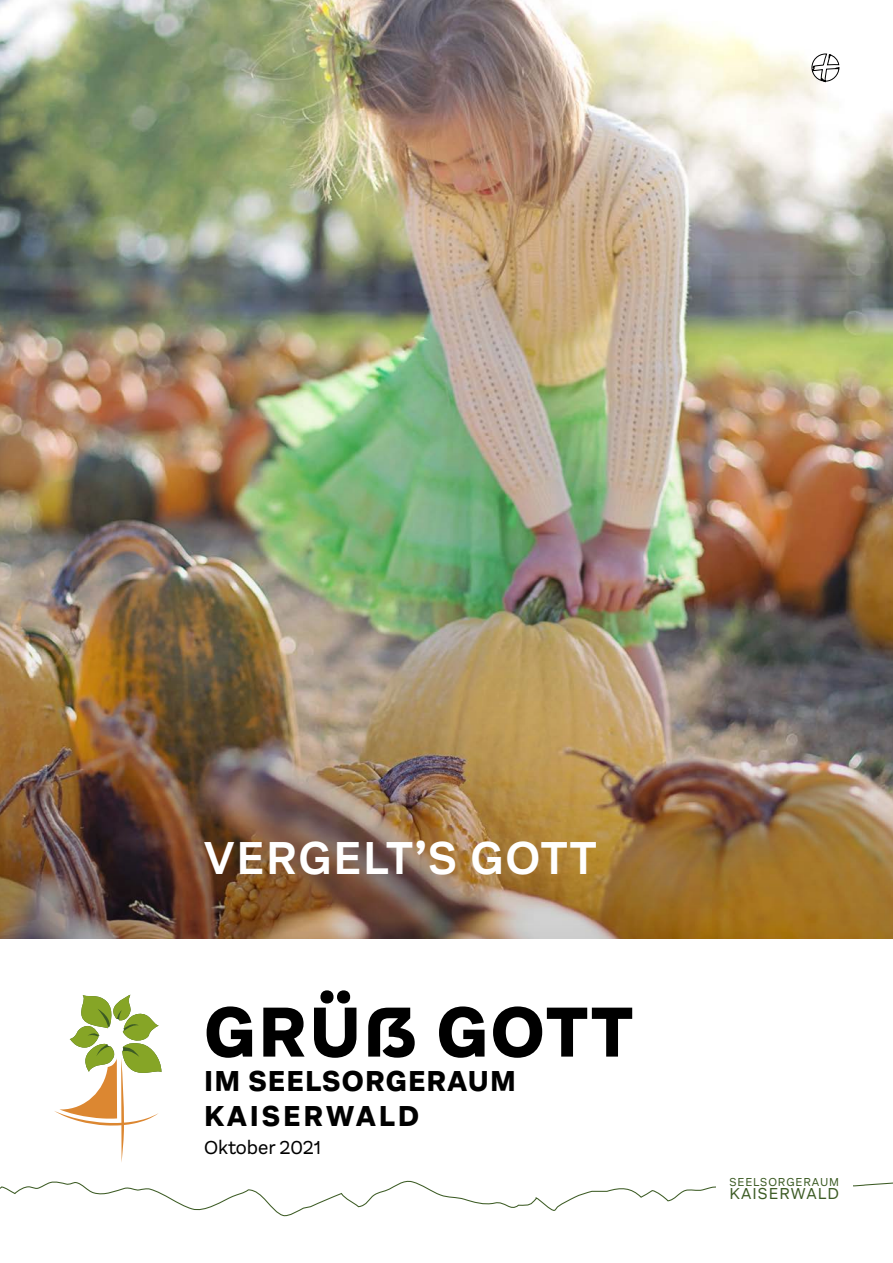
<style>
.page{position:relative;width:893px;height:1263px;background:#fff}
.page>*{position:absolute;margin:0;border:0;box-sizing:border-box;transform-origin:0 0}
.t1{font:800 73.5px "Aestetico";letter-spacing:.04em;color:#000}
.t2{font:600 48px "Aestetico";letter-spacing:.04em;color:#fff}
.t3{font:800 30px/34.5px "Aestetico";letter-spacing:.04em;color:#000}
.t4{font:19.5px "Aestetico";color:#000}
.t5{font:16.5px "Aestetico";letter-spacing:.07em;color:#3c5b24}
.t6{font:12px "Aestetico";letter-spacing:.08em;color:#3c5b24}
</style>
<div class="page">
<svg style="left:0;top:1068px;width:893px;height:149px"></svg>
<div style="left:716px;top:1167px;width:136px;height:42px;background:#fff"></div>
<svg style="left:54px;top:994px;width:107px;height:169px"></svg>
<img style="left:0;top:0;width:893px;height:939px">
<svg style="left:812px;top:54px;width:27px;height:28px"></svg>
<h2 class="t2" style="left:204px;top:830px;width:394px">VERGELT’S GOTT</h2>
<h1 class="t1" style="left:204px;top:987px;width:430px">GRÜẞ GOTT</h1>
<p class="t3" style="left:204px;top:1064px;width:313px">IM SEELSORGERAUM<br>KAISERWALD</p>
<p class="t4" style="left:204px;top:1136px;width:119px">Oktober 2021</p>
<p class="t6" style="left:729px;top:1175px;width:111px">SEELSORGERAUM</p>
<p class="t5" style="left:729px;top:1184px;width:111px">KAISERWALD</p>
</div>
